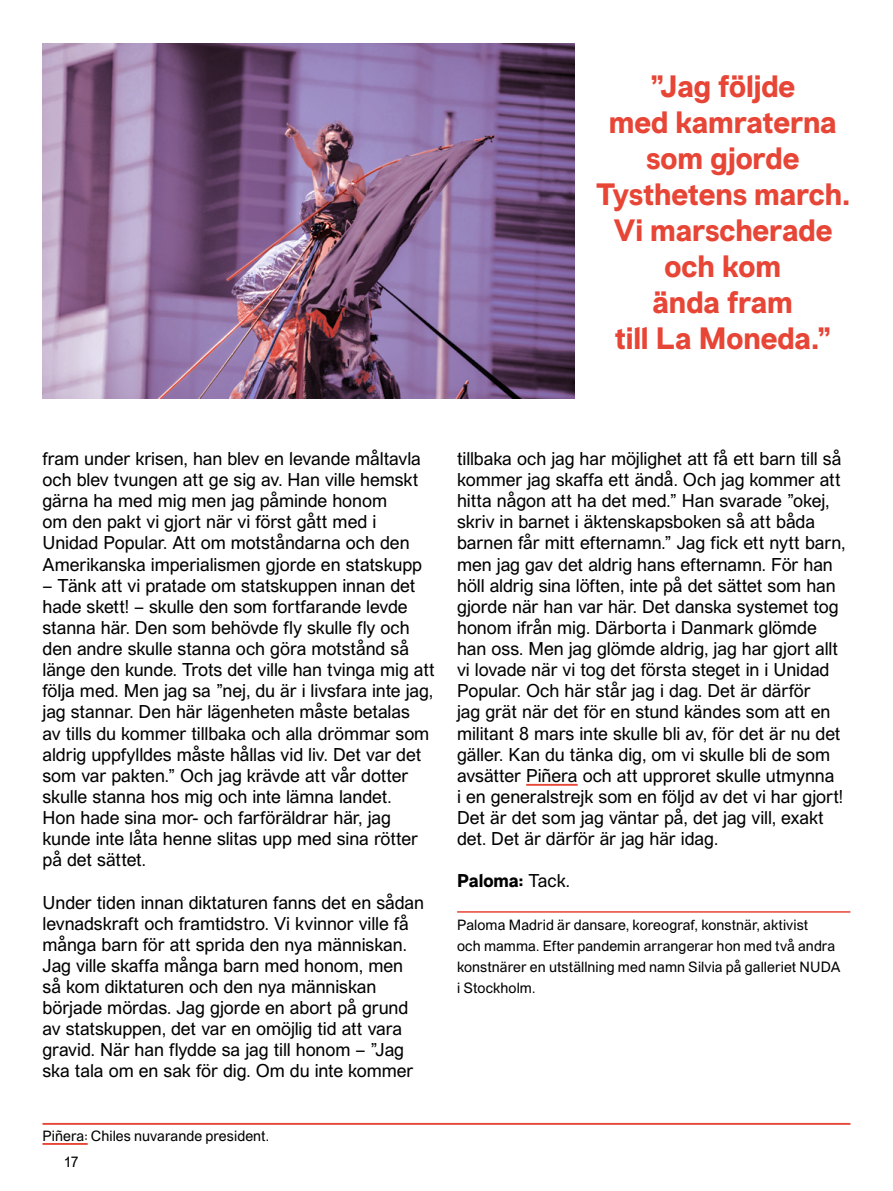
<style>
.page{position:relative;width:893px;height:1191px;background:#fff}
.page>*{position:absolute;margin:0;border:0;box-sizing:border-box;transform-origin:0 0}
.t1{font:700 30px/36px "Vremena Grotesk";letter-spacing:-.01em;color:#e74536;text-align:center}
.t2{font:18px/21.1px "Vremena Grotesk";letter-spacing:-.005em;color:#000}
.t3{font:700 18px "Vremena Grotesk";letter-spacing:-.005em;color:#000}
.t4{font:14.4px/21.1px "Vremena Grotesk";color:#000}
.s1{font-weight:400}
</style>
<div class="page">
<hr style="left:526px;top:784px;width:52px;height:1px;background:#e74536">
<hr style="left:457px;top:911px;width:393px;height:1px;background:#e74536">
<hr style="left:43px;top:1143px;width:45px;height:1px;background:#e74536">
<hr style="left:43px;top:1123px;width:807px;height:1px;background:#e74536">
<img style="left:43px;top:43px;width:531px;height:355px">
<h1 class="t1" style="left:596px;top:69px;width:256px">”Jag följde<br>med kamraterna som gjorde<br>Tysthetens march.<br>Vi marscherade och kom<br>ända fram<br>till La Moneda.”</h1>
<p class="t2" style="left:43px;top:448px;width:381px">fram under krisen, han blev en levande måltavla och blev tvungen att ge sig av. Han ville hemskt gärna ha med mig men jag påminde honom<br>om den pakt vi gjort när vi först gått med i Unidad Popular. Att om motståndarna och den Amerikanska imperialismen gjorde en statskupp</p>
<p class="t2" style="left:43px;top:575px;width:394px">– Tänk att vi pratade om statskuppen innan det hade skett! – skulle den som fortfarande levde stanna här. Den som behövde fly skulle fly och den andre skulle stanna och göra motstånd så länge den kunde. Trots det ville han tvinga mig att följa med. Men jag sa ”nej, du är i livsfara inte jag, jag stannar. Den här lägenheten måste betalas<br>av tills du kommer tillbaka och alla drömmar som aldrig uppfylldes måste hållas vid liv. Det var det som var pakten.” Och jag krävde att vår dotter skulle stanna hos mig och inte lämna landet.<br>Hon hade sina mor- och farföräldrar här, jag kunde inte låta henne slitas upp med sina rötter på det sättet.</p>
<p class="t2" style="left:43px;top:891px;width:383px">Under tiden innan diktaturen fanns det en sådan levnadskraft och framtidstro. Vi kvinnor ville få många barn för att sprida den nya människan.<br>Jag ville skaffa många barn med honom, men så kom diktaturen och den nya människan började mördas. Jag gjorde en abort på grund av statskuppen, det var en omöjlig tid att vara gravid. När han flydde sa jag till honom – ”Jag ska tala om en sak för dig. Om du inte kommer</p>
<p class="t4" style="left:43px;top:1125px;width:228px">Piñera: Chiles nuvarande president.</p>
<p class="t4" style="left:64px;top:1151px;width:17px">17</p>
<p class="t2" style="left:457px;top:448px;width:390px">tillbaka och jag har möjlighet att få ett barn till så kommer jag skaffa ett ändå. Och jag kommer att hitta någon att ha det med.” Han svarade ”okej, skriv in barnet i äktenskapsboken så att båda barnen får mitt efternamn.” Jag fick ett nytt barn, men jag gav det aldrig hans efternamn. För han höll aldrig sina löften, inte på det sättet som han gjorde när han var här. Det danska systemet tog honom ifrån mig. Därborta i Danmark glömde han oss. Men jag glömde aldrig, jag har gjort allt vi lovade när vi tog det första steget in i Unidad Popular. Och här står jag i dag. Det är därför<br>jag grät när det för en stund kändes som att en militant 8 mars inte skulle bli av, för det är nu det gäller. Kan du tänka dig, om vi skulle bli de som avsätter Piñera och att upproret skulle utmynna<br>i en generalstrejk som en följd av det vi har gjort!<br>Det är det som jag väntar på, det jag vill, exakt det. Det är därför är jag här idag.</p>
<p class="t3" style="left:457px;top:868px;width:114px">Paloma: <span class="s1">Tack.</span></p>
<p class="t4" style="left:457px;top:914px;width:385px">Paloma Madrid är dansare, koreograf, konstnär, aktivist<br>och mamma. Efter pandemin arrangerar hon med två andra konstnärer en utställning med namn Silvia på galleriet NUDA i Stockholm.</p>
</div>
